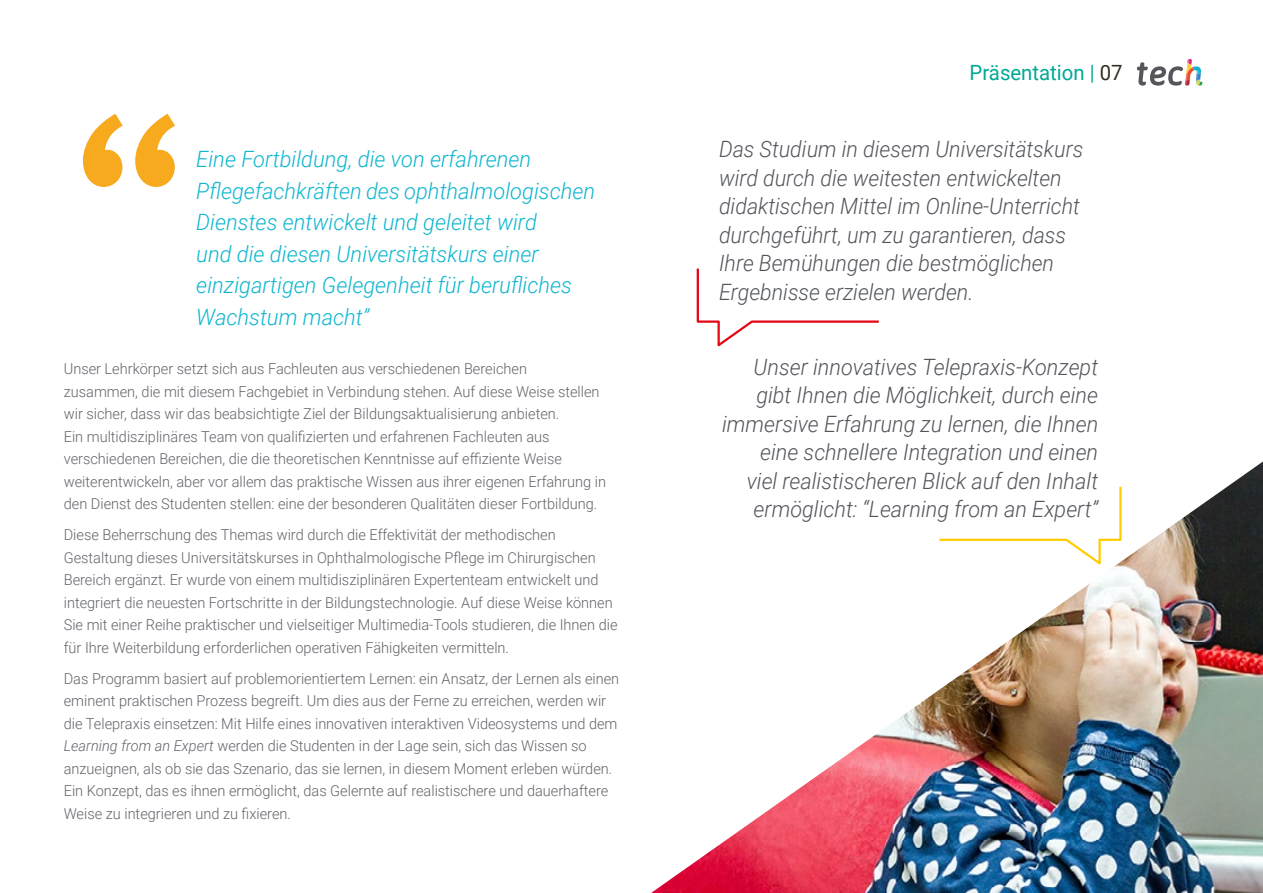
<style>
.page{position:relative;width:1263px;height:893px;background:#fff}
.page>*{position:absolute;margin:0;border:0;box-sizing:border-box;transform-origin:0 0}
.t1{font:italic 300 22.5px/28.5px "Roboto";color:#52555b;text-align:right;scale:.96 1}
.t2{font:italic 300 22.5px/28.5px "Roboto";color:#52555b;scale:.95 1}
.t3{font:italic 300 22.5px/31.5px "Roboto";color:#0fb6cf}
.t4{font:21px "Roboto";color:#00a996}
.t5{font:300 15px/22.5px "Roboto";color:#61646a}
.s1{font-style:italic}
.s2{color:#312e20}
</style>
<div class="page">
<svg style="left:83px;top:114px;width:92px;height:73px"></svg>
<svg style="left:1137px;top:59px;width:65px;height:27px"></svg>
<img style="left:651px;top:461px;width:612px;height:432px">
<svg style="left:696px;top:268px;width:183px;height:79px"></svg>
<h1 class="t3" style="left:196px;top:143px;width:400px">Eine Fortbildung, die von erfahrenen Pflegefachkräften des ophthalmologischen Dienstes entwickelt und geleitet wird<br>und die diesen Universitätskurs einer einzigartigen Gelegenheit für berufliches Wachstum macht”</h1>
<p class="t5" style="left:64px;top:357px;width:544px">Unser Lehrkörper setzt sich aus Fachleuten aus verschiedenen Bereichen<br>zusammen, die mit diesem Fachgebiet in Verbindung stehen. Auf diese Weise stellen wir sicher, dass wir das beabsichtigte Ziel der Bildungsaktualisierung anbieten.<br>Ein multidisziplinäres Team von qualifizierten und erfahrenen Fachleuten aus verschiedenen Bereichen, die die theoretischen Kenntnisse auf effiziente Weise weiterentwickeln, aber vor allem das praktische Wissen aus ihrer eigenen Erfahrung in den Dienst des Studenten stellen: eine der besonderen Qualitäten dieser Fortbildung.</p>
<p class="t5" style="left:64px;top:523px;width:555px">Diese Beherrschung des Themas wird durch die Effektivität der methodischen Gestaltung dieses Universitätskurses in Ophthalmologische Pflege im Chirurgischen Bereich ergänzt. Er wurde von einem multidisziplinären Expertenteam entwickelt und integriert die neuesten Fortschritte in der Bildungstechnologie. Auf diese Weise können Sie mit einer Reihe praktischer und vielseitiger Multimedia-Tools studieren, die Ihnen die für Ihre Weiterbildung erforderlichen operativen Fähigkeiten vermitteln.</p>
<p class="t5" style="left:64px;top:667px;width:557px">Das Programm basiert auf problemorientiertem Lernen: ein Ansatz, der Lernen als einen eminent praktischen Prozess begreift. Um dies aus der Ferne zu erreichen, werden wir die Telepraxis einsetzen: Mit Hilfe eines innovativen interaktiven Videosystems und dem <span class="s1">Learning from an Expert</span> werden die Studenten in der Lage sein, sich das Wissen so anzueignen, als ob sie das Szenario, das sie lernen, in diesem Moment erleben würden.<br>Ein Konzept, das es ihnen ermöglicht, das Gelernte auf realistischere und dauerhaftere Weise zu integrieren und zu fixieren.</p>
<h2 class="t4" style="left:969px;top:57px;width:155px">Präsentation | <span class="s2">07</span></h2>
<h1 class="t2" style="left:719px;top:134px;width:385px">Das Studium in diesem Universitätskurs wird durch die weitesten entwickelten didaktischen Mittel im Online-Unterricht durchgeführt, um zu garantieren, dass Ihre Bemühungen die bestmöglichen Ergebnisse erzielen werden.</h1>
<p class="t1" style="left:722px;top:351px;width:393px">Unser innovatives Telepraxis-Konzept gibt Ihnen die Möglichkeit, durch eine immersive Erfahrung zu lernen, die Ihnen eine schnellere Integration und einen<br>viel realistischeren Blick auf den Inhalt ermöglicht: “Learning from an Expert”</p>
</div>
